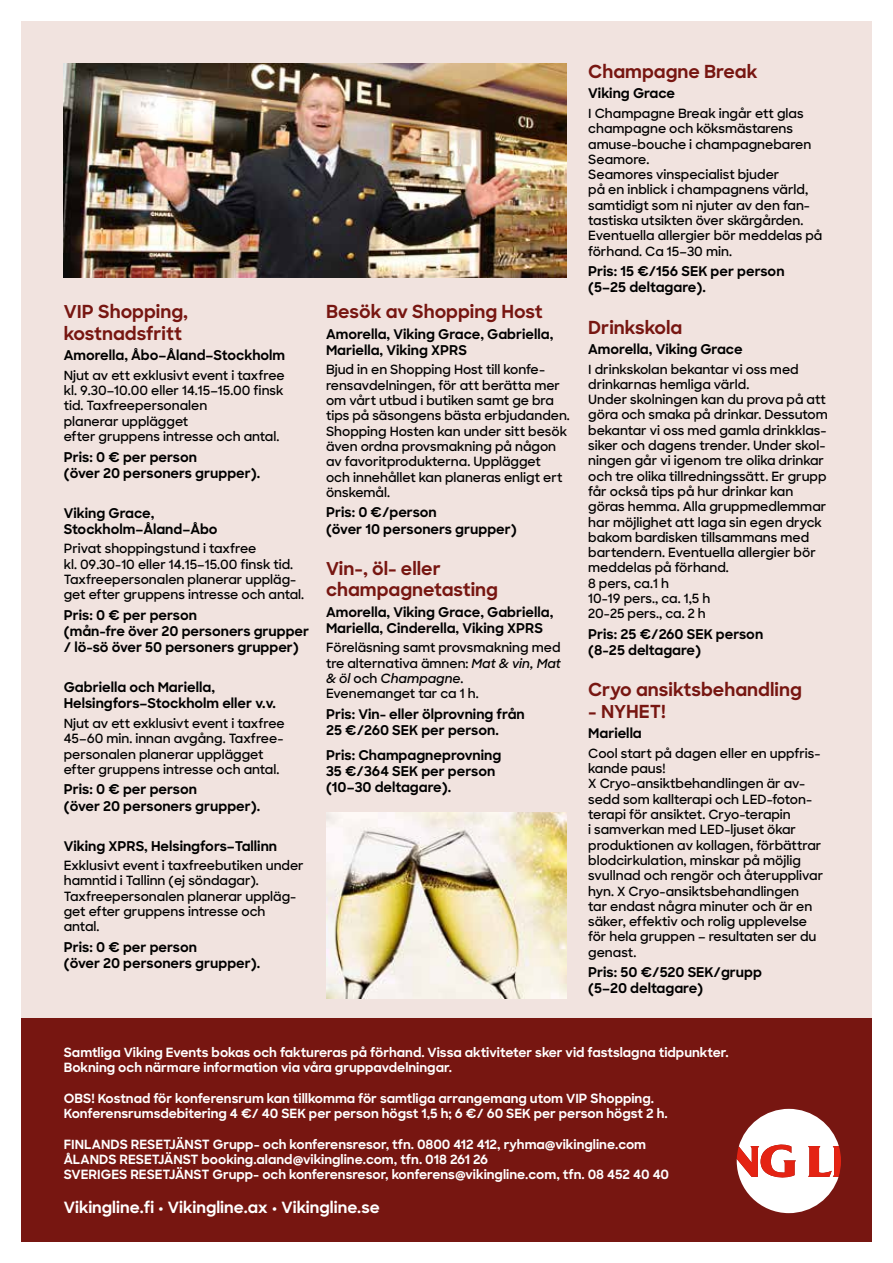
<style>
.page{position:relative;width:893px;height:1263px;background:#fff}
.page>*{position:absolute;margin:0;border:0;box-sizing:border-box;transform-origin:0 0}
.t1{font:700 18px/21.6px "Viking Sharp Sans";color:#771611}
.t2{font:700 15.75px "Viking Sharp Sans";color:#fff}
.t3{font:700 13.5px/16.2px "Viking Sharp Sans";color:#000}
.t4{font:600 12.75px/15.3px "Viking Sharp Sans";color:#000}
.t5{font:700 12.75px/15.3px "Viking Sharp Sans";color:#fff}
.s1{font-style:italic}
</style>
<div class="page">
<div style="left:21px;top:21px;width:851px;height:1221px;background:#f1e3df"></div>
<div style="left:21px;top:1018px;width:851px;height:224px;background:#771611"></div>
<svg style="left:737px;top:1109px;width:104px;height:104px"></svg>
<img style="left:64px;top:64px;width:503px;height:213px">
<img style="left:326px;top:812px;width:241px;height:186px">
<h1 class="t1" style="left:64px;top:300px;width:126px">VIP Shopping, kostnadsfritt</h1>
<p class="t3" style="left:64px;top:347px;width:223px">Amorella, Åbo–Åland–Stockholm</p>
<p class="t4" style="left:64px;top:367px;width:222px">Njut av ett exklusivt event i taxfree kl. 9.30–10.00 eller 14.15–15.00 finsk tid. Taxfreepersonalen<br>planerar upplägget<br>efter gruppens intresse och antal.</p>
<p class="t3" style="left:64px;top:448px;width:198px">Pris: 0 € per person<br>(över 20 personers grupper).</p>
<p class="t3" style="left:64px;top:504px;width:155px">Viking Grace,<br>Stockholm–Åland–Åbo</p>
<p class="t4" style="left:64px;top:541px;width:242px">Privat shoppingstund i taxfree<br>kl. 09.30-10 eller 14.15–15.00 finsk tid.<br>Taxfreepersonalen planerar uppläg&shy;get efter gruppens intresse och antal.</p>
<p class="t3" style="left:64px;top:606px;width:247px">Pris: 0 € per person<br>(mån-fre över 20 personers grupper / lö-sö över 50 personers grupper)</p>
<p class="t3" style="left:64px;top:679px;width:214px">Gabriella och Mariella,<br>Helsingfors–Stockholm eller v.v.</p>
<p class="t4" style="left:64px;top:715px;width:222px">Njut av ett exklusivt event i taxfree 45–60 min. innan avgång. Taxfree&shy;personalen planerar upplägget efter gruppens intresse och antal.</p>
<p class="t3" style="left:64px;top:781px;width:198px">Pris: 0 € per person<br>(över 20 personers grupper).</p>
<p class="t3" style="left:64px;top:837px;width:215px">Viking XPRS, Helsingfors–Tallinn</p>
<p class="t4" style="left:64px;top:857px;width:241px">Exklusivt event i taxfreebutiken under hamntid i Tallinn (ej söndagar).<br>Taxfreepersonalen planerar uppläg&shy;get efter gruppens intresse och antal.</p>
<p class="t3" style="left:64px;top:938px;width:198px">Pris: 0 € per person<br>(över 20 personers grupper).</p>
<h1 class="t1" style="left:326px;top:300px;width:218px">Besök av Shopping Host</h1>
<p class="t3" style="left:326px;top:325px;width:229px">Amorella, Viking Grace, Gabriella,<br>Mariella, Viking XPRS</p>
<p class="t4" style="left:326px;top:362px;width:245px">Bjud in en Shopping Host till konfe&shy;rensavdelningen, för att berätta mer om vårt utbud i butiken samt ge bra tips på säsongens bästa erbjudanden.<br>Shopping Hosten kan under sitt besök även ordna provsmakning på någon av favoritprodukterna. Upplägget<br>och innehållet kan planeras enligt ert önskemål.</p>
<p class="t3" style="left:326px;top:504px;width:192px">Pris: 0 €/person<br>(över 10 personers grupper)</p>
<h1 class="t1" style="left:326px;top:557px;width:174px">Vin-, öl- eller champagnetasting</h1>
<p class="t3" style="left:326px;top:603px;width:229px">Amorella, Viking Grace, Gabriella,<br>Mariella, Cinderella, Viking XPRS</p>
<p class="t4" style="left:326px;top:640px;width:236px">Föreläsning samt provsmakning med tre alternativa ämnen: <span class="s1">Mat &amp; vin, Mat &amp; öl</span> och <span class="s1">Champagne</span>.<br>Evenemanget tar ca 1 h.</p>
<p class="t3" style="left:326px;top:705px;width:200px">Pris: Vin- eller ölprovning från<br>25 €/260 SEK per person.</p>
<p class="t3" style="left:326px;top:746px;width:177px">Pris: Champagneprovning<br>35 €/364 SEK per person (10–30 deltagare).</p>
<h1 class="t1" style="left:588px;top:60px;width:171px">Champagne Break</h1>
<p class="t3" style="left:588px;top:85px;width:88px">Viking Grace</p>
<p class="t4" style="left:588px;top:105px;width:236px">I Champagne Break ingår ett glas champagne och köksmästarens amuse-bouche i champagnebaren<br>Seamore.<br>Seamores vinspecialist bjuder<br>på en inblick i champagnens värld, samtidigt som ni njuter av den fan&shy;tastiska utsikten över skärgården.<br>Eventuella allergier bör meddelas på förhand. Ca 15–30 min.</p>
<p class="t3" style="left:588px;top:263px;width:198px">Pris: 15 €/156 SEK per person (5–25 deltagare).</p>
<h1 class="t1" style="left:588px;top:315px;width:96px">Drinkskola</h1>
<p class="t3" style="left:588px;top:340px;width:156px">Amorella, Viking Grace</p>
<p class="t4" style="left:588px;top:361px;width:241px">I drinkskolan bekantar vi oss med drinkarnas hemliga värld.<br>Under skolningen kan du prova på att göra och smaka på drinkar. Dessutom bekantar vi oss med gamla drinkklas&shy;siker och dagens trender. Under skol&shy;ningen går vi igenom tre olika drinkar och tre olika tillredningssätt. Er grupp får också tips på hur drinkar kan göras hemma. Alla gruppmedlemmar har möjlighet att laga sin egen dryck bakom bardisken tillsammans med bartendern. Eventuella allergier bör meddelas på förhand.<br>8 pers, ca.1 h<br>10-19 pers., ca. 1,5 h<br>20-25 pers., ca. 2 h</p>
<p class="t3" style="left:588px;top:625px;width:177px">Pris: 25 €/260 SEK person (8-25 deltagare)</p>
<h1 class="t1" style="left:588px;top:678px;width:215px">Cryo ansiktsbehandling</h1>
<h1 class="t1" style="left:588px;top:700px;width:79px">- NYHET!</h1>
<p class="t3" style="left:588px;top:725px;width:55px">Mariella</p>
<p class="t4" style="left:588px;top:745px;width:236px">Cool start på dagen eller en uppfris&shy;kande paus!<br>X Cryo-ansiktbehandlingen är av&shy;sedd som kallterapi och LED-foton&shy;terapi för ansiktet. Cryo-terapin<br>i samverkan med LED-ljuset ökar produktionen av kollagen, förbättrar blodcirkulation, minskar på möjlig svullnad och rengör och återupplivar hyn. X Cryo-ansiktsbehandlingen<br>tar endast några minuter och är en säker, effektiv och rolig upplevelse för hela gruppen – resultaten ser du genast.</p>
<p class="t3" style="left:588px;top:964px;width:175px">Pris: 50 €/520 SEK/grupp (5–20 deltagare)</p>
<p class="t5" style="left:64px;top:1044px;width:666px">Samtliga Viking Events bokas och faktureras på förhand. Vissa aktiviteter sker vid fastslagna tidpunkter.<br>Bokning och närmare information via våra gruppavdelningar.</p>
<p class="t5" style="left:64px;top:1090px;width:605px">OBS! Kostnad för konferensrum kan tillkomma för samtliga arrangemang utom VIP Shopping.<br>Konferensrumsdebitering 4 €/ 40 SEK per person högst 1,5 h; 6 €/ 60 SEK per person högst 2 h.</p>
<p class="t5" style="left:64px;top:1136px;width:607px">FINLANDS RESETJÄNST Grupp- och konferensresor, tfn. 0800 412 412, ryhma@vikingline.com<br>ÅLANDS RESETJÄNST booking.aland@vikingline.com, tfn. 018 261 26<br>SVERIGES RESETJÄNST Grupp- och konferensresor, konferens@vikingline.com, tfn. 08 452 40 40</p>
<p class="t2" style="left:64px;top:1196px;width:317px">Vikingline.fi • Vikingline.ax • Vikingline.se</p>
</div>
